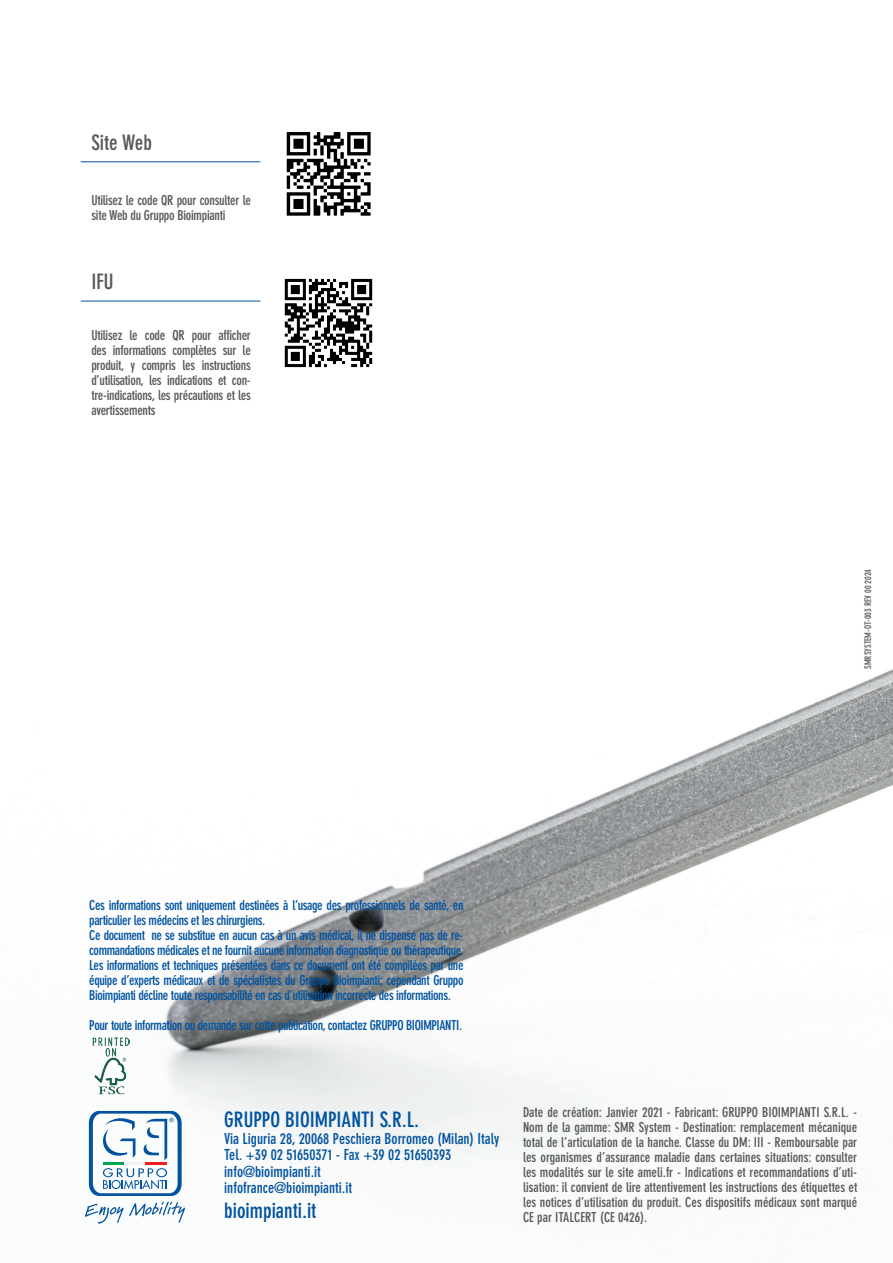
<style>
.page{position:relative;width:893px;height:1263px;background:#fff}
.page>*{position:absolute;margin:0;border:0;box-sizing:border-box;transform-origin:0 0}
.t1{font:700 condensed 21px "DIN Neuzeit Grotesk";color:#0153a0}
.t2{font:700 condensed 21px "DIN Neuzeit Grotesk";color:#57585a}
.t3{font:700 condensed 15px/16.5px "DIN Neuzeit Grotesk";color:#0153a0}
.t4{font:700 condensed 13.5px/15px "DIN Neuzeit Grotesk";letter-spacing:-.02em;color:#57585a;text-align:justify}
.t5{font:700 condensed 13.5px/15px "DIN Neuzeit Grotesk";letter-spacing:-.03em;color:#0153a0}
.t6{font:700 condensed 9px "DIN Neuzeit Grotesk";color:#57585a}
</style>
<div class="page">
<img style="left:80px;top:161px;width:813px;height:1063px">
<svg style="left:85px;top:1204px;width:38px;height:19px"></svg>
<svg style="left:129px;top:1202px;width:56px;height:20px"></svg>
<svg style="left:89px;top:1111px;width:93px;height:85px"></svg>
<hr style="left:103px;top:1162px;width:21px;height:3px;background:#00a54f">
<hr style="left:124px;top:1162px;width:22px;height:3px;background:#f2f3f4">
<hr style="left:146px;top:1162px;width:21px;height:3px;background:#ee1d23">
<hr style="left:81px;top:161px;width:179px;height:1px;background:#0153a0">
<img style="left:285px;top:132px;width:89px;height:88px">
<hr style="left:81px;top:301px;width:179px;height:1px;background:#0153a0">
<img style="left:272px;top:266px;width:113px;height:113px">
<img style="left:92px;top:1036px;width:37px;height:59px">
<h1 class="t2" style="left:91px;top:130px;width:62px">Site Web</h1>
<p class="t4" style="left:91px;top:193px;width:161px">Utilisez le code QR pour consulter le site Web du Gruppo Bioimpianti</p>
<h1 class="t2" style="left:91px;top:269px;width:24px">IFU</h1>
<p class="t4" style="left:91px;top:328px;width:161px">Utilisez le code QR pour afficher des informations complètes sur le produit, y compris les instructions d’utilisation, les indications et con&shy;tre-indications, les précautions et les avertissements</p>
<p class="t6" style="left:863px;top:669px;width:101px;rotate:-90deg">SMRSYSTEM-OT-003 REV 00 2024</p>
<p class="t5" style="left:89px;top:897px;width:376px">Ces informations sont uniquement destinées à l’usage des professionnels de santé, en particulier les médecins et les chirurgiens.<br>Ce document ne se substitue en aucun cas à un avis médical, il ne dispense pas de re&shy;commandations médicales et ne fournit aucune information diagnostique ou thérapeutique.<br>Les informations et techniques présentées dans ce document ont été compilées par une équipe d’experts médicaux et de spécialistes du Gruppo Bioimpianti; cependant Gruppo Bioimpianti décline toute responsabilité en cas d’utilisation incorrecte des informations.</p>
<p class="t5" style="left:89px;top:1017px;width:374px">Pour toute information ou demande sur cette publication, contactez GRUPPO BIOIMPIANTI.</p>
<h1 class="t1" style="left:224px;top:1107px;width:197px">GRUPPO BIOIMPIANTI S.R.L.</h1>
<p class="t3" style="left:224px;top:1130px;width:277px">Via Liguria 28, 20068 Peschiera Borromeo (Milan) Italy Tel. +39 02 51650371 - Fax +39 02 51650393 info@bioimpianti.it<br>infofrance@bioimpianti.it</p>
<h1 class="t1" style="left:224px;top:1199px;width:94px">bioimpianti.it</h1>
<p class="t4" style="left:523px;top:1105px;width:336px">Date de création: Janvier 2021 - Fabricant: GRUPPO BIOIMPIANTI S.R.L. - Nom de la gamme: SMR System - Destination: remplacement mécanique total de l’articulation de la hanche. Classe du DM: III - Remboursable par les organismes d’assurance maladie dans certaines situations: consulter les modalités sur le site ameli.fr - Indications et recommandations d’uti&shy;lisation: il convient de lire attentivement les instructions des étiquettes et les notices d’utilisation du produit. Ces dispositifs médicaux sont marqué CE par ITALCERT (CE 0426).</p>
</div>
